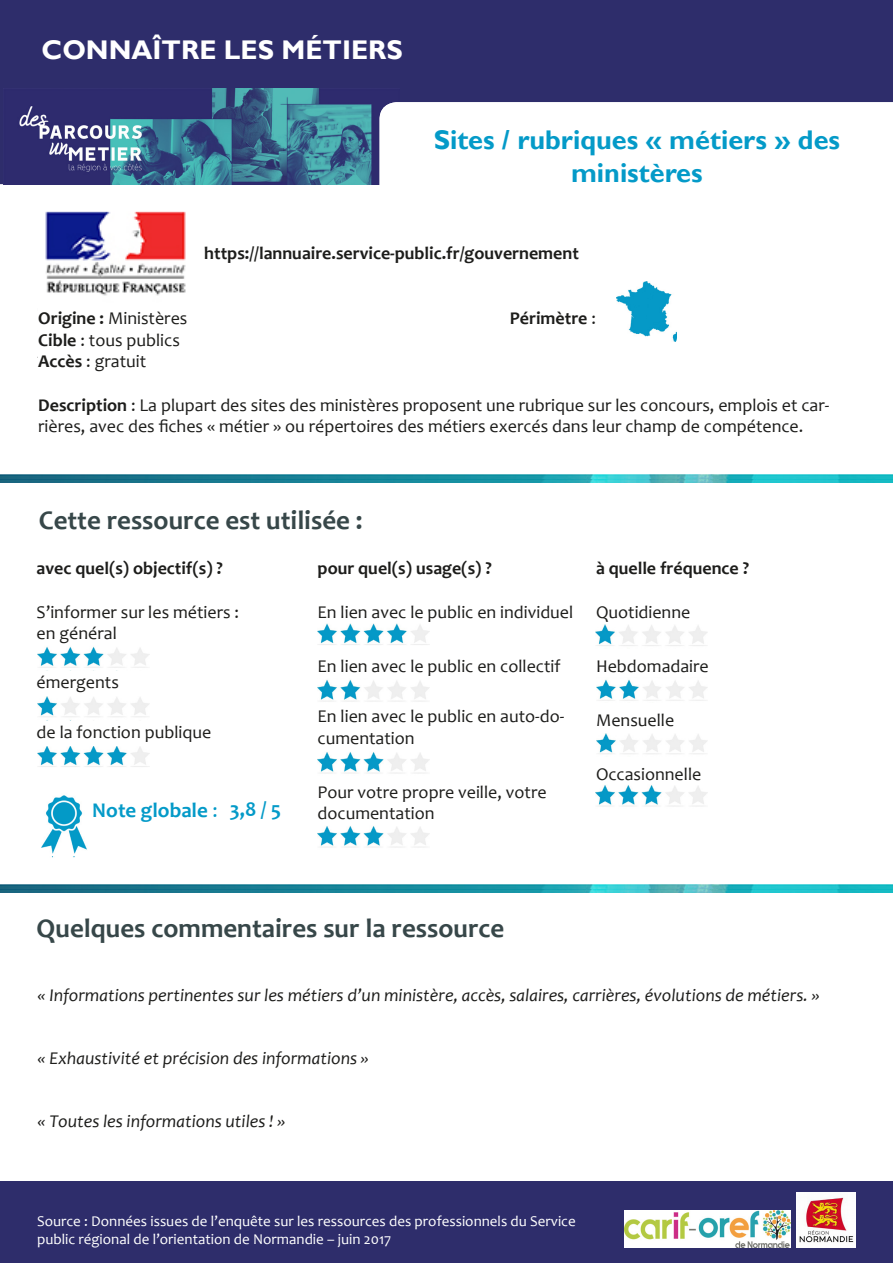
<style>
.page{position:relative;width:893px;height:1263px;background:#fff}
.page>*{position:absolute;margin:0;border:0;box-sizing:border-box;transform-origin:0 0}
.t1{font:700 27px "Candara";color:#374749}
.t2{font:700 27px "Gill Sans";color:#049ac8}
.t3{font:700 27px "Gill Sans";color:#fff}
.t4{font:700 21px "Candara";color:#049ac8}
.t5{font:18px/21.6px "Candara";color:#1d1d1b}
.t6{font:italic 18px "Candara";color:#1d1d1b}
.t7{font:700 18px/21.6px "Candara";color:#1d1d1b}
.t8{font:15px/18px "Candara";color:#fff}
.s1{font-weight:400}
.s2{font-weight:700}
</style>
<div class="page">
<img style="left:0;top:884px;width:893px;height:8px">
<img style="left:0;top:474px;width:893px;height:9px">
<div style="left:0;top:1181px;width:893px;height:82px;background:#2e2d6b"></div>
<img style="left:624px;top:1211px;width:167px;height:36px">
<img style="left:797px;top:1193px;width:58px;height:55px">
<div style="left:0;top:0;width:893px;height:184px;background:#2e2d6b"></div>
<img style="left:3px;top:88px;width:397px;height:96px">
<img style="left:318px;top:679px;width:111px;height:23px">
<img style="left:596px;top:679px;width:112px;height:22px">
<img style="left:596px;top:625px;width:112px;height:21px">
<img style="left:41px;top:795px;width:46px;height:59px">
<img style="left:596px;top:733px;width:111px;height:21px">
<svg style="left:380px;top:102px;width:513px;height:82px"></svg>
<img style="left:318px;top:752px;width:111px;height:22px">
<img style="left:318px;top:624px;width:111px;height:21px">
<img style="left:596px;top:785px;width:112px;height:22px">
<img style="left:617px;top:281px;width:60px;height:61px">
<img style="left:38px;top:696px;width:111px;height:21px">
<img style="left:318px;top:826px;width:111px;height:22px">
<img style="left:45px;top:211px;width:141px;height:85px">
<img style="left:38px;top:647px;width:112px;height:21px">
<img style="left:38px;top:746px;width:112px;height:21px">
<h1 class="t3" style="left:42px;top:34px;width:363px">CONNAÎTRE LES MÉTIERS</h1>
<p class="t2" style="left:434px;top:124px;width:408px">Sites / rubriques « métiers » des</p>
<p class="t2" style="left:571px;top:156px;width:133px">ministères</p>
<p class="t7" style="left:204px;top:242px;width:376px">https://lannuaire.service-public.fr/gouvernement</p>
<p class="t7" style="left:38px;top:298px;width:67px">Origine :<br>Cible <span class="s1">:<br></span>Accès <span class="s1">:</span></p>
<p class="t5" style="left:38px;top:307px;width:151px"><span class="s2">Origine :</span> Ministères</p>
<p class="t7" style="left:510px;top:307px;width:87px">Périmètre <span class="s1">:</span></p>
<p class="t5" style="left:38px;top:329px;width:143px"><span class="s2">Cible</span> : tous publics</p>
<p class="t5" style="left:38px;top:350px;width:109px"><span class="s2">Accès</span> : gratuit</p>
<p class="t5" style="left:38px;top:394px;width:792px"><span class="s2">Description</span> : La plupart des sites des ministères proposent une rubrique sur les concours, emplois et car&shy;rières, avec des fiches « métier » ou répertoires des métiers exercés dans leur champ de compétence.</p>
<h1 class="t1" style="left:39px;top:503px;width:325px">Cette ressource est utilisée :</h1>
<p class="t7" style="left:37px;top:557px;width:188px">avec quel(s) objectif(s) ?</p>
<p class="t5" style="left:37px;top:601px;width:204px">S’informer sur les métiers : en général</p>
<p class="t5" style="left:37px;top:671px;width:84px">émergents</p>
<p class="t5" style="left:37px;top:721px;width:176px">de la fonction publique</p>
<p class="t7" style="left:318px;top:557px;width:176px">pour quel(s) usage(s) ?</p>
<p class="t5" style="left:318px;top:601px;width:257px">En lien avec le public en individuel</p>
<p class="t5" style="left:318px;top:655px;width:244px">En lien avec le public en collectif</p>
<p class="t5" style="left:318px;top:705px;width:248px">En lien avec le public en auto-do&shy;cumentation</p>
<p class="t4" style="left:92px;top:797px;width:127px">Note globale <span class="s1">:</span></p>
<p class="t4" style="left:230px;top:796px;width:53px">3,8 / 5</p>
<p class="t5" style="left:318px;top:781px;width:231px">Pour votre propre veille, votre documentation</p>
<p class="t7" style="left:596px;top:557px;width:155px">à quelle fréquence ?</p>
<p class="t5" style="left:596px;top:601px;width:96px">Quotidienne</p>
<p class="t5" style="left:596px;top:655px;width:114px">Hebdomadaire</p>
<p class="t5" style="left:596px;top:709px;width:80px">Mensuelle</p>
<p class="t5" style="left:596px;top:763px;width:107px">Occasionnelle</p>
<h1 class="t1" style="left:37px;top:911px;width:469px">Quelques commentaires sur la ressource</h1>
<p class="t6" style="left:38px;top:984px;width:784px">« Informations pertinentes sur les métiers d’un ministère, accès, salaires, carrières, évolutions de métiers. »</p>
<p class="t6" style="left:38px;top:1047px;width:333px">« Exhaustivité et précision des informations »</p>
<p class="t6" style="left:38px;top:1110px;width:250px">« Toutes les informations utiles ! »</p>
<p class="t8" style="left:37px;top:1212px;width:540px">Source : Données issues de l’enquête sur les ressources des professionnels du Service public régional de l’orientation de Normandie – juin 2017</p>
</div>
